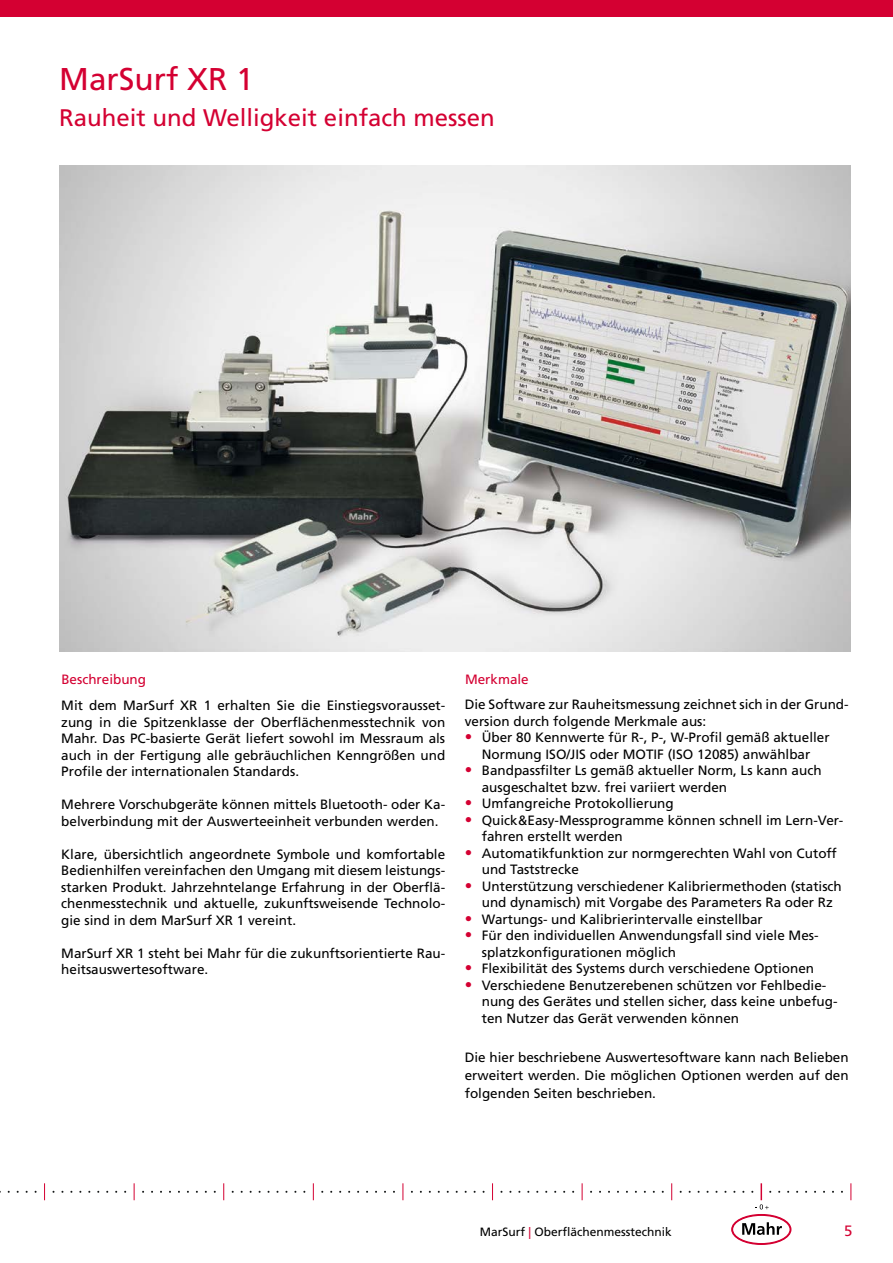
<style>
.page{position:relative;width:893px;height:1263px;background:#fff}
.page>*{position:absolute;margin:0;border:0;box-sizing:border-box;transform-origin:0 0}
.Headline_1{font:31.5px "Frutiger LT Pro";color:#d40032}
.Headline_1-2{font:24px "Frutiger LT Pro";color:#d40032}
.t1{font:15px "Frutiger LT Pro";color:#d40032}
.Fliesstext{font:13.5px/16.5px "Frutiger LT Pro";color:#000}
.Zwischenhead{font:13.5px "Frutiger LT Pro";color:#d40032}
.t2{font:12px "Frutiger LT Pro";color:#000}
.s1{font-weight:300;font-size:15px;color:#d40032}
.s2{color:#d40032}
</style>
<div class="page">
<img style="left:60px;top:166px;width:790px;height:486px">
<div style="left:0;top:0;width:893px;height:17px;background:#d40032"></div>
<svg style="left:44px;top:1183px;width:1px;height:17px"></svg>
<svg style="left:134px;top:1183px;width:1px;height:17px"></svg>
<svg style="left:223px;top:1183px;width:1px;height:17px"></svg>
<svg style="left:313px;top:1183px;width:1px;height:17px"></svg>
<svg style="left:403px;top:1183px;width:1px;height:17px"></svg>
<svg style="left:492px;top:1183px;width:1px;height:17px"></svg>
<svg style="left:582px;top:1183px;width:1px;height:17px"></svg>
<svg style="left:671px;top:1183px;width:1px;height:17px"></svg>
<svg style="left:724px;top:1183px;width:74px;height:61px"></svg>
<svg style="left:850px;top:1183px;width:1px;height:17px"></svg>
<p class="Headline_1" style="left:59px;top:61px;width:196px">MarSurf XR 1</p>
<p class="Headline_1-2" style="left:59px;top:104px;width:437px">Rauheit und Welligkeit einfach messen</p>
<p class="Zwischenhead" style="left:61px;top:671px;width:86px">Beschreibung</p>
<p class="Zwischenhead" style="left:465px;top:671px;width:65px">Merkmale</p>
<p class="Fliesstext" style="left:465px;top:696px;width:385px">Die Software zur Rauheitsmessung zeichnet sich in der Grund&shy;version durch folgende Merkmale aus:</p>
<p class="Fliesstext" style="left:465px;top:729px;width:366px;text-align:center"><span class="s1">•</span> Über 80 Kennwerte für R-, P-, W-Profil gemäß aktueller<br>Normung ISO/JIS oder MOTIF (ISO 12085) anwählbar</p>
<p class="Fliesstext" style="left:482px;top:762px;width:341px;text-indent:-17px"><span class="s1">•</span> Bandpassfilter Ls gemäß aktueller Norm, Ls kann auch ausgeschaltet bzw. frei variiert werden</p>
<p class="Fliesstext" style="left:465px;top:795px;width:211px"><span class="s1">•</span> Umfangreiche Protokollierung</p>
<p class="Fliesstext" style="left:482px;top:812px;width:363px;text-indent:-17px"><span class="s1">•</span> Quick&amp;Easy-Messprogramme können schnell im Lern-Ver&shy;fahren erstellt werden</p>
<p class="Fliesstext" style="left:482px;top:845px;width:357px;text-indent:-17px"><span class="s1">•</span> Automatikfunktion zur normgerechten Wahl von Cutoff und Taststrecke</p>
<p class="Fliesstext" style="left:482px;top:878px;width:362px;text-indent:-17px"><span class="s1">•</span> Unterstützung verschiedener Kalibriermethoden (statisch und dynamisch) mit Vorgabe des Parameters Ra oder Rz</p>
<p class="Fliesstext" style="left:465px;top:911px;width:300px"><span class="s1">•</span> Wartungs- und Kalibrierintervalle einstellbar</p>
<p class="Fliesstext" style="left:482px;top:927px;width:338px;text-indent:-17px"><span class="s1">•</span> Für den individuellen Anwendungsfall sind viele Mes&shy;splatzkonfigurationen möglich</p>
<p class="Fliesstext" style="left:465px;top:960px;width:351px"><span class="s1">•</span> Flexibilität des Systems durch verschiedene Optionen</p>
<p class="Fliesstext" style="left:482px;top:977px;width:357px;text-indent:-17px"><span class="s1">•</span> Verschiedene Benutzerebenen schützen vor Fehlbedie&shy;nung des Gerätes und stellen sicher, dass keine unbefug&shy;ten Nutzer das Gerät verwenden können</p>
<p class="Fliesstext" style="left:465px;top:1048px;width:385px;line-height:18px;text-align:justify">Die hier beschriebene Auswertesoftware kann nach Belieben erweitert werden. Die möglichen Optionen werden auf den folgenden Seiten beschrieben.</p>
<p class="Fliesstext" style="left:61px;top:697px;width:385px;text-align:justify">Mit dem MarSurf XR 1 erhalten Sie die Einstiegsvorausset&shy;zung in die Spitzenklasse der Oberflächenmesstechnik von Mahr. Das PC-basierte Gerät liefert sowohl im Messraum als auch in der Fertigung alle gebräuchlichen Kenngrößen und Profile der internationalen Standards.</p>
<p class="Fliesstext" style="left:61px;top:796px;width:385px">Mehrere Vorschubgeräte können mittels Bluetooth- oder Ka&shy;belverbindung mit der Auswerteeinheit verbunden werden.</p>
<p class="Fliesstext" style="left:61px;top:846px;width:385px;text-align:justify">Klare, übersichtlich angeordnete Symbole und komfortable Bedienhilfen vereinfachen den Umgang mit diesem leistungs&shy;starken Produkt. Jahrzehntelange Erfahrung in der Oberflä&shy;chenmesstechnik und aktuelle, zukunftsweisende Technolo&shy;gie sind in dem MarSurf XR 1 vereint.</p>
<p class="Fliesstext" style="left:61px;top:945px;width:385px">MarSurf XR 1 steht bei Mahr für die zukunftsorientierte Rau&shy;heitsauswertesoftware.</p>
<p class="t2" style="left:480px;top:1224px;width:194px">MarSurf <span class="s2">|</span> Oberflächenmesstechnik</p>
<p class="t1" style="left:844px;top:1222px;width:10px">5</p>
</div>
